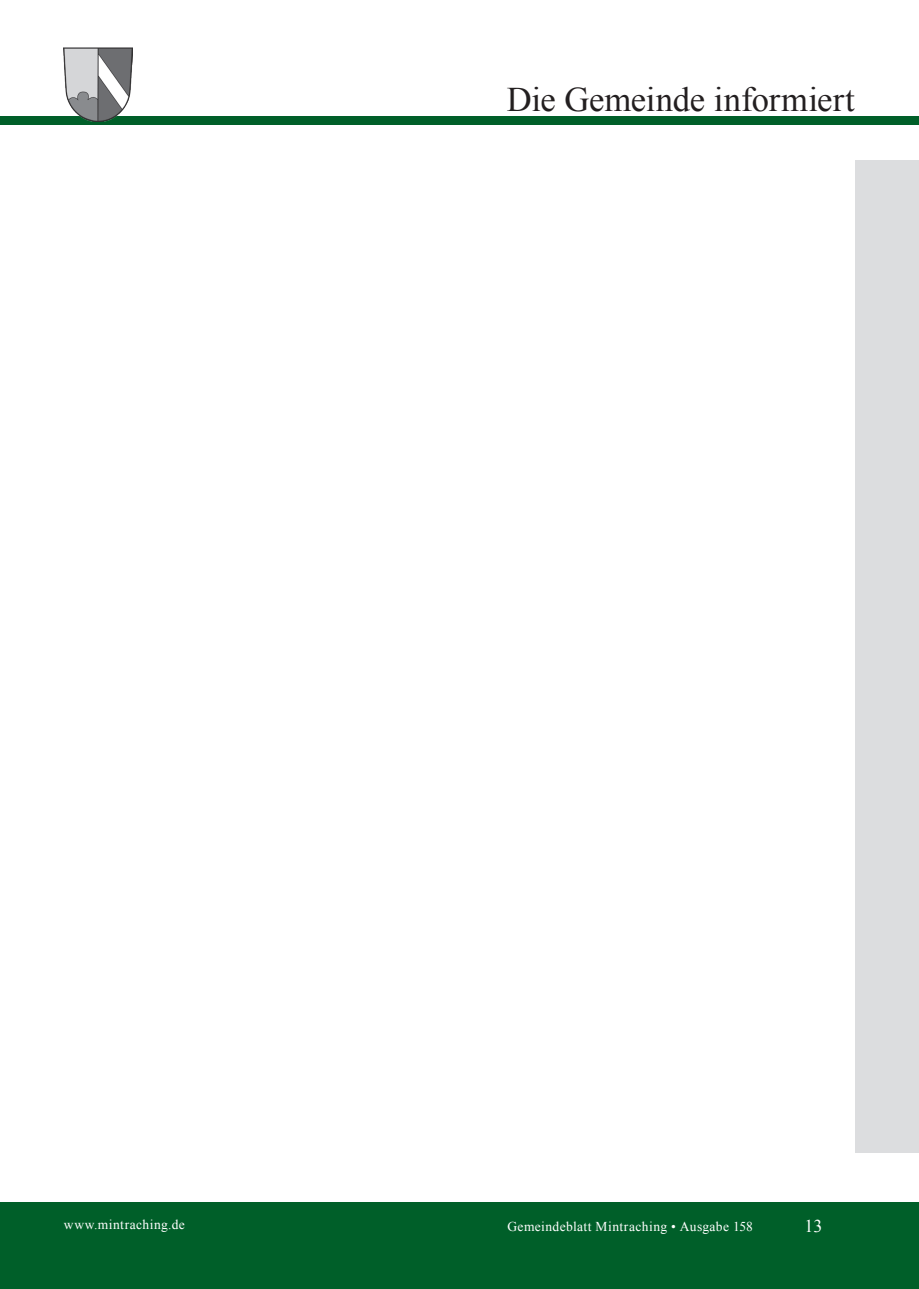
<style>
.page{position:relative;width:919px;height:1289px;background:#fff}
.page>*{position:absolute;margin:0;border:0;box-sizing:border-box;transform-origin:0 0}
.t1{font:34.5px "Times New Roman";letter-spacing:-.005em;color:#231f20}
.t2{font:18px "Times New Roman";color:#fff}
.t3{font:13.5px "Times New Roman";letter-spacing:.03em;color:#fff}
</style>
<div class="page">
<div style="left:855px;top:161px;width:63px;height:991px;background:#dcdddf"></div>
<div style="left:0;top:1201px;width:918px;height:87px;background:#005f29"></div>
<div style="left:0;top:116px;width:918px;height:8px;background:#005f29"></div>
<img style="left:64px;top:47px;width:69px;height:74px">
<h1 class="t1" style="left:506px;top:76px;width:349px">Die Gemeinde informiert</h1>
<p class="t3" style="left:64px;top:1215px;width:122px">www.mintraching.de</p>
<p class="t3" style="left:507px;top:1217px;width:247px">Gemeindeblatt Mintraching • Ausgabe 158</p>
<h2 class="t2" style="left:804px;top:1214px;width:19px">13</h2>
</div>
